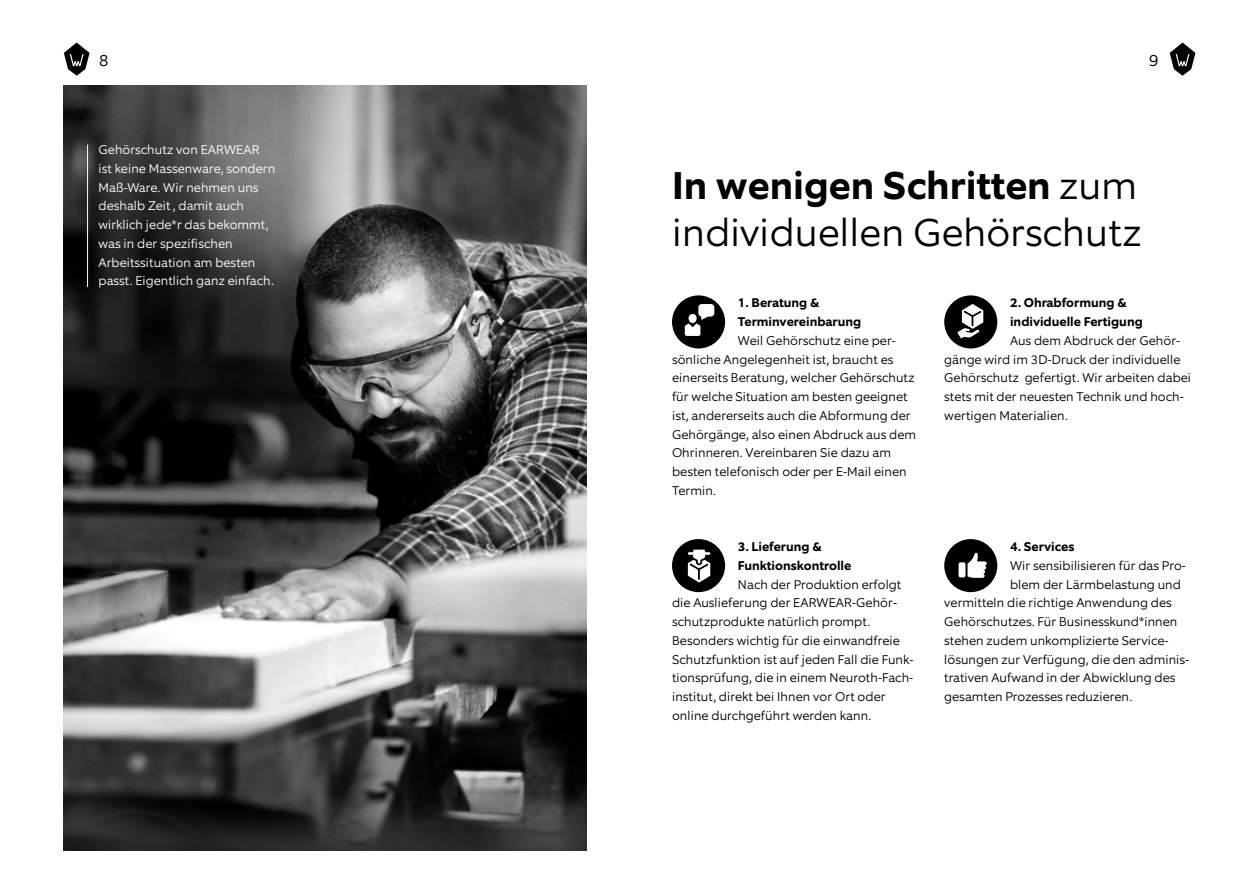
<style>
.page{position:relative;width:1259px;height:893px;background:#fff}
.page>*{position:absolute;margin:0;border:0;box-sizing:border-box;transform-origin:0 0}
.t1{font:300 39px/46.8px "Equip";color:#000}
.t2{font:300 16.5px "Equip";color:#000}
.t3{font:300 12.75px/18.8px "Equip";color:#000}
.t4{font:300 12.75px/18.8px "Equip";color:#fff}
.t5{font:700 12.75px/18.8px "Equip";color:#000}
.s1{font-weight:700}
</style>
<div class="page">
<svg style="left:64px;top:43px;width:26px;height:33px"></svg>
<svg style="left:1169px;top:43px;width:26px;height:33px"></svg>
<img style="left:64px;top:85px;width:523px;height:765px">
<hr style="left:87px;top:145px;width:1px;height:142px;background:#fff">
<div style="left:672px;top:295px;width:53px;height:53px;background:#000;border-radius:50%"></div>
<div style="left:944px;top:295px;width:53px;height:53px;background:#000;border-radius:50%"></div>
<div style="left:672px;top:539px;width:53px;height:53px;background:#000;border-radius:50%"></div>
<svg style="left:688px;top:550px;width:22px;height:32px"></svg>
<svg style="left:957px;top:304px;width:26px;height:34px"></svg>
<svg style="left:685px;top:304px;width:29px;height:32px"></svg>
<div style="left:944px;top:539px;width:53px;height:53px;background:#000;border-radius:50%"></div>
<svg style="left:967px;top:552px;width:19px;height:26px"></svg>
<div style="left:958px;top:562px;width:7px;height:15px;background:#fff;border-radius:2px"></div>
<p class="t2" style="left:99px;top:50px;width:11px">8</p>
<p class="t2" style="left:1149px;top:50px;width:11px">9</p>
<p class="t4" style="left:99px;top:140px;width:178px">Gehörschutz von EARWEAR ist keine Massenware, sondern<br>Maß-Ware. Wir nehmen uns deshalb Zeit , damit auch wirklich jede*r das bekommt, was in der spezifischen<br>Arbeitssituation am besten passt. Eigentlich ganz einfach.</p>
<h1 class="t1" style="left:672px;top:162px;width:471px"><span class="s1">In wenigen Schritten</span> zum individuellen Gehörschutz</h1>
<p class="t5" style="left:738px;top:294px;width:125px">1. Beratung &amp;<br>Terminvereinbarung</p>
<p class="t3" style="left:672px;top:331px;width:246px;text-indent:66px">Weil Gehörschutz eine per&shy;sönliche Angelegenheit ist, braucht es einerseits Beratung, welcher Gehörschutz für welche Situation am besten geeignet ist, andererseits auch die Abformung der Gehörgänge, also einen Abdruck aus dem Ohrinneren. Vereinbaren Sie dazu am besten telefonisch oder per E-Mail einen Termin.</p>
<p class="t5" style="left:738px;top:537px;width:115px">3. Lieferung &amp;<br>Funktionskontrolle</p>
<p class="t3" style="left:672px;top:575px;width:243px;text-indent:66px">Nach der Produktion erfolgt die Auslieferung der EARWEAR-Gehör&shy;schutzprodukte natürlich prompt.<br>Besonders wichtig für die einwandfreie Schutzfunktion ist auf jeden Fall die Funk&shy;tionsprüfung, die in einem Neuroth-Fach&shy;institut, direkt bei Ihnen vor Ort oder online durchgeführt werden kann.</p>
<p class="t5" style="left:1010px;top:294px;width:134px">2. Ohrabformung &amp; individuelle Fertigung</p>
<p class="t3" style="left:944px;top:331px;width:248px;text-indent:66px">Aus dem Abdruck der Gehör&shy;gänge wird im 3D-Druck der individuelle Gehörschutz gefertigt. Wir arbeiten dabei stets mit der neuesten Technik und hoch&shy;wertigen Materialien.</p>
<p class="t5" style="left:1010px;top:537px;width:66px">4. Services</p>
<p class="t3" style="left:1010px;top:556px;width:177px">Wir sensibilisieren für das Pro-</p>
<p class="t3" style="left:1010px;top:575px;width:172px">blem der Lärmbelastung und</p>
<p class="t3" style="left:944px;top:593px;width:229px">vermitteln die richtige Anwendung des</p>
<p class="t3" style="left:944px;top:612px;width:235px">Gehörschutzes. Für Businesskund*innen</p>
<p class="t3" style="left:944px;top:631px;width:226px">stehen zudem unkomplizierte Service-</p>
<p class="t3" style="left:944px;top:650px;width:247px">lösungen zur Verfügung, die den adminis-</p>
<p class="t3" style="left:944px;top:668px;width:233px">trativen Aufwand in der Abwicklung des</p>
<p class="t3" style="left:944px;top:687px;width:189px">gesamten Prozesses reduzieren.</p>
</div>
